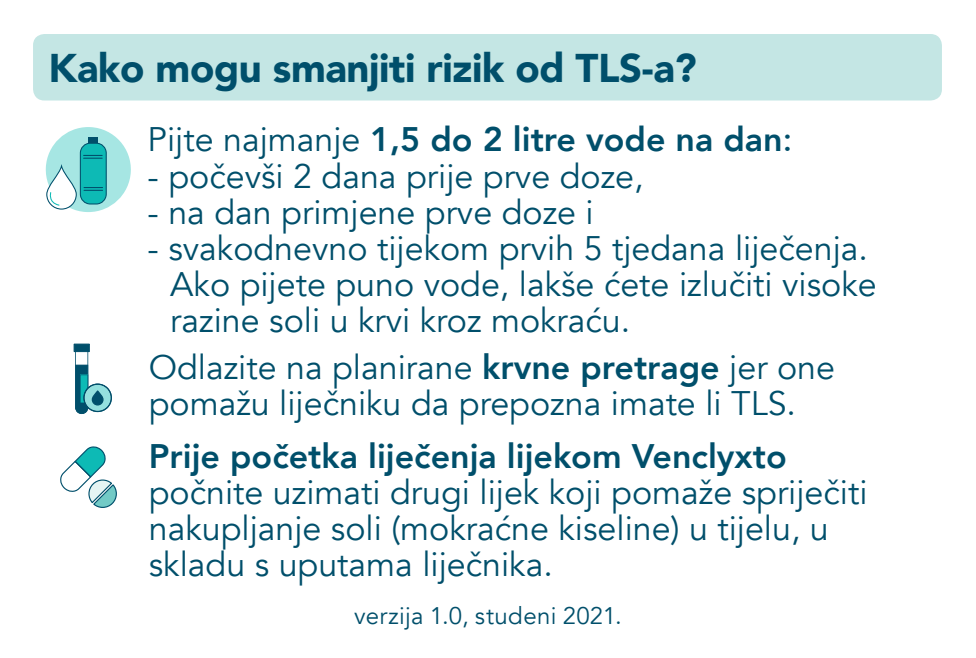
<style>
.page{position:relative;width:976px;height:658px;background:#fff}
.page>*{position:absolute;margin:0;border:0;box-sizing:border-box;transform-origin:0 0}
.t1{font:900 40px "Avenir";letter-spacing:-.01em;color:#004f6b}
.t2{font:34px/36px "Avenir";color:#004f6b}
.t3{font:800 34px "Avenir";color:#004f6b}
.t4{font:24px "Avenir";letter-spacing:.01em;color:#004f6b}
.s1{font-weight:400}
.s2{font-weight:500}
.s3{font-weight:800}
</style>
<div class="page">
<div style="left:33px;top:34px;width:908px;height:66px;background:#c4e6e4;border-radius:11px"></div>
<svg style="left:60px;top:446px;width:57px;height:62px"></svg>
<div style="left:74px;top:344px;width:16px;height:8px;background:#004f6b;border:1px solid #004f6b"></div>
<svg style="left:75px;top:350px;width:37px;height:64px"></svg>
<div style="left:92px;top:391px;width:11px;height:14px;background:#004f6b;border-radius:5px"></div>
<div style="left:92px;top:390px;width:11px;height:15px;border:1px solid #004f6b;border-radius:5px"></div>
<svg style="left:45px;top:127px;width:86px;height:85px"></svg>
<p class="t1" style="left:49px;top:34px;width:649px">Kako mogu smanjiti rizik od TLS-a?</p>
<p class="t3" style="left:147px;top:113px;width:646px"><span class="s1">Pijte najmanje</span> 1,5 do 2 litre vode na dan<span class="s2">:</span></p>
<p class="t2" style="left:147px;top:158px;width:497px">- počevši 2 dana prije prve doze,</p>
<p class="t2" style="left:147px;top:194px;width:447px">- na dan primjene prve doze i</p>
<p class="t2" style="left:170px;top:230px;width:707px;text-indent:-23px">- svakodnevno tijekom prvih 5 tjedana liječenja.<br>Ako pijete puno vode, lakše ćete izlučiti visoke razine soli u krvi kroz mokraću.</p>
<p class="t2" style="left:149px;top:350px;width:687px">Odlazite na planirane <span class="s3">krvne pretrage</span> jer one pomažu liječniku da prepozna imate li TLS.</p>
<p class="t3" style="left:149px;top:429px;width:639px">Prije početka liječenja lijekom Venclyxto</p>
<p class="t2" style="left:149px;top:475px;width:720px">počnite uzimati drugi lijek koji pomaže spriječiti nakupljanje soli (mokraćne kiseline) u tijelu, u skladu s uputama liječnika.</p>
<p class="t4" style="left:354px;top:601px;width:269px">verzija 1.0, studeni 2021.</p>
</div>
